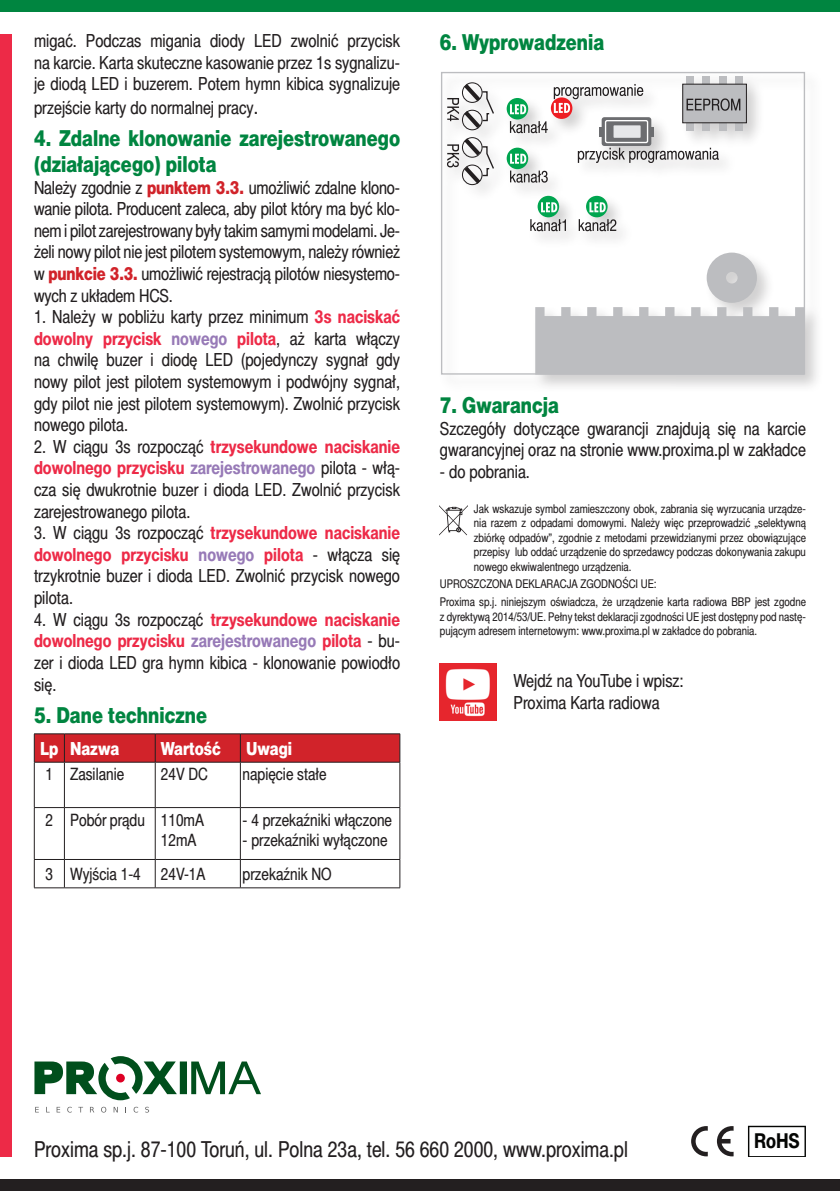
<style>
.page{position:relative;width:840px;height:1191px;background:#fff}
.page>*{position:absolute;margin:0;border:0;box-sizing:border-box;transform-origin:0 0}
.t1{font:22px/26px "Switzer Cnd EFN Heavy";color:#008540}
.t2{font:22px "Switzer Cnd EFN";color:#231f20}
.t3{font:700 20.4px "Switzer Cnd EFN";color:#040503}
.t4{font:18px/21.6px "Switzer Cnd EFN";color:#231f20;text-align:justify}
.t5{font:18px "Switzer Cnd EFN Heavy";color:#fff}
.t6{font:17px "Switzer Cnd EFN";color:#231f20}
.t7{font:12px/14.4px "Switzer Cnd EFN";color:#231f20;text-align:justify}
.s1{font-size:20px}
.s2{font-family:"Switzer Cnd EFN Heavy";color:#d1232a}
.s3{font-weight:700;color:#ed2a47}
.s4{font-weight:700;color:#977ab7}
</style>
<div class="page">
<div style="left:0;top:0;width:839px;height:11px;background:#008540"></div>
<div style="left:0;top:1179px;width:839px;height:12px;background:#231f20"></div>
<div style="left:0;top:34px;width:11px;height:1123px;background:#ed2a47"></div>
<svg style="left:35px;top:1106px;width:4px;height:6px"></svg>
<svg style="left:57px;top:1106px;width:3px;height:6px"></svg>
<svg style="left:67px;top:1106px;width:5px;height:6px"></svg>
<svg style="left:78px;top:1106px;width:5px;height:6px"></svg>
<svg style="left:90px;top:1106px;width:4px;height:6px"></svg>
<svg style="left:101px;top:1106px;width:5px;height:6px"></svg>
<svg style="left:114px;top:1106px;width:4px;height:6px"></svg>
<svg style="left:133px;top:1106px;width:5px;height:6px"></svg>
<svg style="left:145px;top:1106px;width:4px;height:6px"></svg>
<svg style="left:34px;top:1056px;width:227px;height:44px"></svg>
<div style="left:116px;top:1073px;width:9px;height:9px;background:#de0024;border-radius:50%"></div>
<hr style="left:34px;top:733px;width:30px;height:1px;background:#231f20">
<hr style="left:64px;top:733px;width:91px;height:1px;background:#231f20">
<hr style="left:155px;top:733px;width:85px;height:1px;background:#231f20">
<hr style="left:240px;top:733px;width:160px;height:1px;background:#231f20">
<svg style="left:34px;top:734px;width:366px;height:28px;background:#ca2229"></svg>
<hr style="left:34px;top:762px;width:30px;height:1px;background:#231f20">
<hr style="left:34px;top:762px;width:1px;height:45px;background:#231f20">
<hr style="left:64px;top:762px;width:91px;height:1px;background:#231f20">
<hr style="left:64px;top:762px;width:1px;height:45px;background:#231f20">
<hr style="left:155px;top:762px;width:85px;height:1px;background:#231f20">
<hr style="left:155px;top:762px;width:1px;height:45px;background:#231f20">
<hr style="left:240px;top:762px;width:160px;height:1px;background:#231f20">
<hr style="left:240px;top:762px;width:1px;height:45px;background:#231f20">
<hr style="left:399px;top:762px;width:1px;height:45px;background:#231f20">
<hr style="left:34px;top:807px;width:30px;height:1px;background:#231f20">
<hr style="left:34px;top:808px;width:1px;height:51px;background:#231f20">
<hr style="left:64px;top:807px;width:91px;height:1px;background:#231f20">
<hr style="left:64px;top:808px;width:1px;height:51px;background:#231f20">
<hr style="left:155px;top:807px;width:85px;height:1px;background:#231f20">
<hr style="left:155px;top:808px;width:1px;height:51px;background:#231f20">
<hr style="left:240px;top:807px;width:160px;height:1px;background:#231f20">
<hr style="left:240px;top:808px;width:1px;height:51px;background:#231f20">
<hr style="left:399px;top:808px;width:1px;height:51px;background:#231f20">
<hr style="left:34px;top:859px;width:30px;height:1px;background:#231f20">
<svg style="left:34px;top:860px;width:1px;height:27px"></svg>
<hr style="left:64px;top:859px;width:91px;height:1px;background:#231f20">
<svg style="left:64px;top:859px;width:1px;height:28px"></svg>
<hr style="left:155px;top:859px;width:85px;height:1px;background:#231f20">
<svg style="left:155px;top:859px;width:1px;height:28px"></svg>
<hr style="left:240px;top:859px;width:160px;height:1px;background:#231f20">
<svg style="left:240px;top:859px;width:1px;height:28px"></svg>
<svg style="left:399px;top:860px;width:1px;height:27px"></svg>
<hr style="left:34px;top:887px;width:30px;height:1px;background:#231f20">
<hr style="left:64px;top:887px;width:91px;height:1px;background:#231f20">
<hr style="left:155px;top:887px;width:85px;height:1px;background:#231f20">
<hr style="left:240px;top:887px;width:160px;height:1px;background:#231f20">
<div style="left:438px;top:69px;width:385px;height:325px;background:#231f20;opacity:.21"></div>
<div style="left:601px;top:117px;width:50px;height:29px;background:#6c6d70;border-radius:3px"></div>
<svg style="left:599px;top:127px;width:2px;height:9px"></svg>
<svg style="left:651px;top:127px;width:2px;height:9px"></svg>
<div style="left:604px;top:120px;width:44px;height:23px;border:1px solid #fff;border-radius:2px"></div>
<div style="left:613px;top:125px;width:27px;height:13px;background:#e6e7e9"></div>
<svg style="left:550px;top:97px;width:22px;height:22px"></svg>
<svg style="left:577px;top:148px;width:141px;height:15px"></svg>
<svg style="left:506px;top:98px;width:22px;height:21px"></svg>
<svg style="left:506px;top:148px;width:22px;height:21px"></svg>
<svg style="left:585px;top:196px;width:22px;height:21px"></svg>
<svg style="left:537px;top:196px;width:22px;height:21px"></svg>
<svg style="left:509px;top:154px;width:17px;height:10px"></svg>
<svg style="left:509px;top:171px;width:38px;height:12px"></svg>
<svg style="left:509px;top:104px;width:17px;height:10px"></svg>
<svg style="left:509px;top:121px;width:38px;height:12px"></svg>
<svg style="left:535px;top:253px;width:269px;height:122px"></svg>
<svg style="left:686px;top:77px;width:7px;height:54px"></svg>
<svg style="left:701px;top:77px;width:8px;height:54px"></svg>
<svg style="left:718px;top:77px;width:8px;height:54px"></svg>
<svg style="left:734px;top:77px;width:8px;height:54px"></svg>
<div style="left:682px;top:84px;width:64px;height:39px;background:#bcbdc0;border:1px solid #231f20"></div>
<svg style="left:686px;top:98px;width:54px;height:13px"></svg>
<svg style="left:540px;top:202px;width:17px;height:10px"></svg>
<svg style="left:530px;top:219px;width:35px;height:12px"></svg>
<svg style="left:589px;top:202px;width:16px;height:10px"></svg>
<svg style="left:578px;top:219px;width:38px;height:12px"></svg>
<svg style="left:553px;top:84px;width:90px;height:29px"></svg>
<svg style="left:446px;top:80px;width:49px;height:108px"></svg>
<img style="left:439px;top:663px;width:57px;height:57px">
<svg style="left:716px;top:1126px;width:17px;height:30px"></svg>
<svg style="left:691px;top:1126px;width:16px;height:30px"></svg>
<svg style="left:747px;top:1125px;width:58px;height:32px"></svg>
<svg style="left:439px;top:505px;width:28px;height:30px"></svg>
<p class="t4" style="left:34px;top:30px;width:367px">migać. Podczas migania diody LED zwolnić przycisk</p>
<p class="t1" style="left:439px;top:29px;width:166px">6. Wyprowadzenia</p>
<p class="t4" style="left:34px;top:51px;width:367px">na karcie. Karta skuteczne kasowanie przez 1s sygnalizu&shy;je diodą LED i buzerem. Potem hymn kibica sygnalizuje</p>
<p class="t4" style="left:34px;top:97px;width:225px">przejście karty do normalnej pracy<span class="s1">.</span></p>
<p class="t1" style="left:34px;top:125px;width:367px">4. Zdalne klonowanie zarejestrowanego (działającego) pilota</p>
<p class="t4" style="left:34px;top:176px;width:367px">Należy zgodnie z <span class="s2">punktem 3.3.</span> umożliwić zdalne klono&shy;wanie pilota. Producent zaleca, aby pilot który ma być klo&shy;nem i pilot zarejestrowany były takim samymi modelami. Je&shy;żeli nowy pilot nie jest pilotem systemowym, należy również w <span class="s2">punkcie 3.3.</span> umożliwić rejestracją pilotów niesystemo&shy;wych z układem HCS.</p>
<p class="t4" style="left:34px;top:306px;width:367px">1. Należy w pobliżu karty przez minimum <span class="s3">3s naciskać dowolny przycisk</span> <span class="s4">nowego</span> <span class="s3">pilota</span>, aż karta włączy na chwilę buzer i diodę LED (pojedynczy sygnał gdy nowy pilot jest pilotem systemowym i podwójny sygnał, gdy pilot nie jest pilotem systemowym). Zwolnić przycisk nowego pilota.</p>
<p class="t4" style="left:34px;top:435px;width:367px">2. W ciągu 3s rozpocząć <span class="s3">trzysekundowe naciskanie dowolnego przycisku</span> <span class="s4">zarejestrowanego</span> pilota - włą&shy;cza się dwukrotnie buzer i dioda LED. Zwolnić przycisk zarejestrowanego pilota.</p>
<p class="t4" style="left:34px;top:522px;width:367px">3. W ciągu 3s rozpocząć <span class="s3">trzysekundowe naciskanie dowolnego przycisku</span> <span class="s4">nowego</span> <span class="s3">pilota</span> - włącza się trzykrotnie buzer i dioda LED. Zwolnić przycisk nowego pilota.</p>
<p class="t4" style="left:34px;top:608px;width:367px">4. W ciągu 3s rozpocząć <span class="s3">trzysekundowe naciskanie dowolnego przycisku</span> <span class="s4">zarejestrowanego</span> <span class="s3">pilota</span> - bu&shy;zer i dioda LED gra hymn kibica - klonowanie powiodło się.</p>
<p class="t1" style="left:34px;top:701px;width:175px">5. Dane techniczne</p>
<p class="t5" style="left:40px;top:737px;width:20px">Lp</p>
<p class="t5" style="left:70px;top:737px;width:51px">Nazwa</p>
<p class="t5" style="left:161px;top:737px;width:61px">Wartość</p>
<p class="t5" style="left:246px;top:737px;width:48px">Uwagi</p>
<p class="t6" style="left:46px;top:764px;width:9px">1</p>
<p class="t6" style="left:70px;top:764px;width:56px">Zasilanie</p>
<p class="t6" style="left:161px;top:764px;width:49px">24V DC</p>
<p class="t6" style="left:242px;top:764px;width:85px">napięcie stałe</p>
<p class="t6" style="left:46px;top:809px;width:9px">2</p>
<p class="t6" style="left:70px;top:809px;width:76px">Pobór prądu</p>
<p class="t6" style="left:161px;top:809px;width:45px">110mA</p>
<p class="t6" style="left:161px;top:830px;width:37px">12mA</p>
<p class="t1" style="left:439px;top:392px;width:120px">7. Gwarancja</p>
<p class="t4" style="left:439px;top:417px;width:367px">Szczegóły dotyczące gwarancji znajdują się na karcie gwarancyjnej oraz na stronie www.proxima.pl w zakładce</p>
<p class="t4" style="left:439px;top:460px;width:91px">- do pobrania.</p>
<p class="t7" style="left:473px;top:501px;width:333px">Jak wskazuje symbol zamieszczony obok, zabrania się wyrzucania urządze&shy;nia razem z odpadami domowymi. Należy więc przeprowadzić „selektywną zbiórkę odpadów”, zgodnie z metodami przewidzianymi przez obowiązujące przepisy lub oddać urządzenie do sprzedawcy podczas dokonywania zakupu nowego ekwiwalentnego urządzenia.</p>
<p class="t7" style="left:439px;top:577px;width:218px">UPROSZCZONA DEKLARACJA ZGODNOŚCI UE:</p>
<p class="t7" style="left:439px;top:594px;width:367px">Proxima sp.j. niniejszym oświadcza, że urządzenie karta radiowa BBP jest zgodne z dyrektywą 2014/53/UE. Pełny tekst deklaracji zgodności UE jest dostępny pod nastę&shy;pującym adresem internetowym: www.proxima.pl w zakładce do pobrania.</p>
<p class="t4" style="left:513px;top:670px;width:171px">Wejdź na YouTube i wpisz:</p>
<p class="t4" style="left:513px;top:691px;width:147px">Proxima Karta radiowa</p>
<p class="t6" style="left:242px;top:809px;width:151px">- 4 przekaźniki włączone</p>
<p class="t6" style="left:242px;top:830px;width:146px">- przekaźniki wyłączone</p>
<p class="t6" style="left:46px;top:864px;width:9px">3</p>
<p class="t6" style="left:70px;top:864px;width:72px">Wyjścia 1-4</p>
<p class="t6" style="left:161px;top:864px;width:46px">24V-1A</p>
<p class="t6" style="left:242px;top:864px;width:90px">przekaźnik NO</p>
<p class="t2" style="left:34px;top:1136px;width:595px">Proxima sp.j. 87-100 Toruń, ul. Polna 23a, tel. 56 660 2000, www.proxima.pl</p>
<p class="t3" style="left:753px;top:1129px;width:47px">RoHS</p>
</div>
